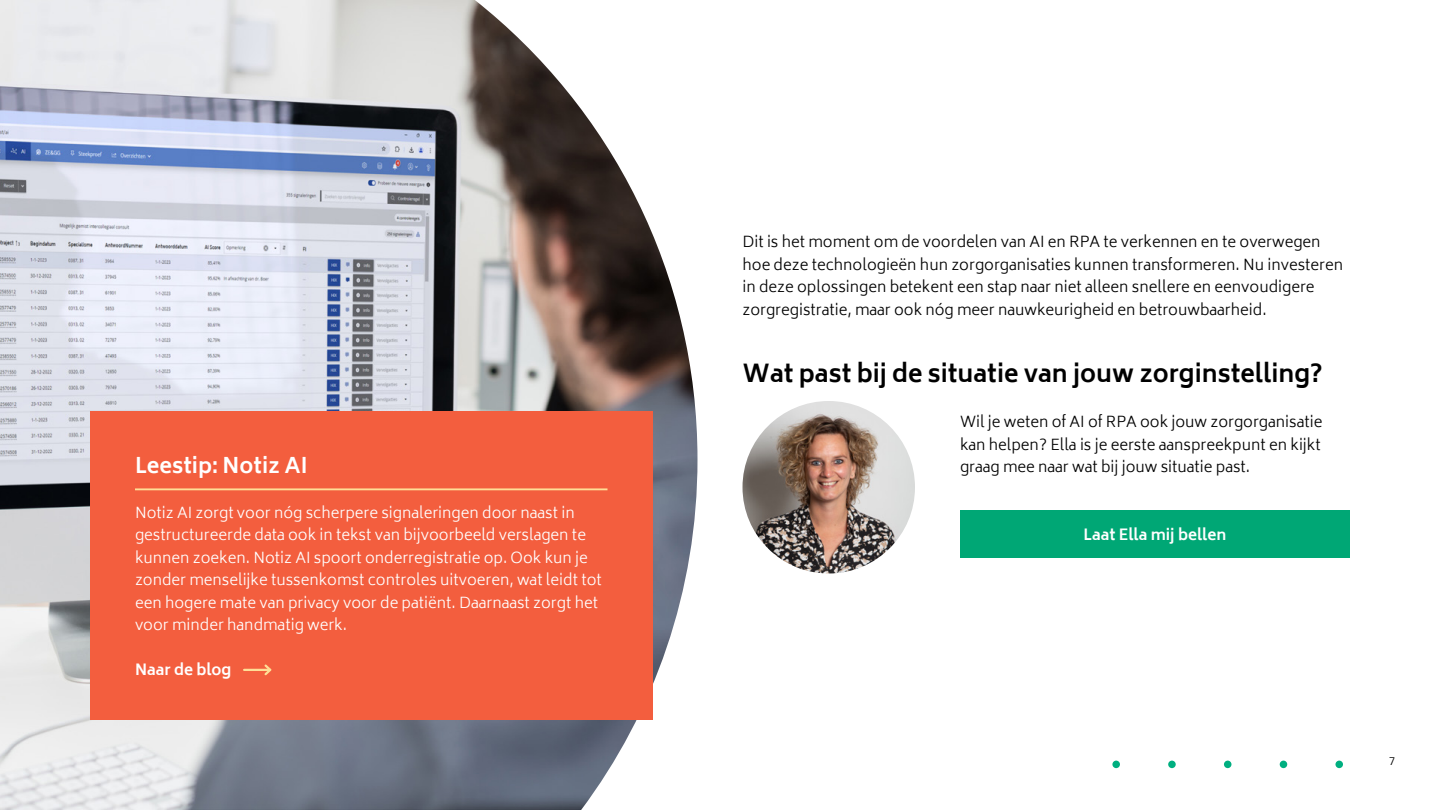
<style>
.page{position:relative;width:1440px;height:810px;background:#fff}
.page>*{position:absolute;margin:0;border:0;box-sizing:border-box;transform-origin:0 0}
.t1{font:700 24px "Biryani";color:#000}
.t2{font:700 21px "Biryani";color:#fff}
.t3{font:300 15px/22.5px "Biryani";color:#000}
.t4{font:300 15px/22.5px "Biryani";color:#fff}
.t5{font:700 15px "Biryani";color:#fff}
.t6{font:300 11.25px "Biryani";color:#000}
</style>
<div class="page">
<div style="left:960px;top:510px;width:390px;height:48px;background:#00a775"></div>
<img style="left:0;top:0;width:698px;height:810px">
<div style="left:90px;top:412px;width:563px;height:308px;background:#f35e3e"></div>
<hr style="left:244px;top:669px;width:26px;height:2px;background:#ffde96">
<svg style="left:262px;top:664px;width:10px;height:12px"></svg>
<hr style="left:135px;top:488px;width:473px;height:2px;background:#ffde96">
<svg style="left:1112px;top:761px;width:231px;height:7px"></svg>
<img style="left:742px;top:401px;width:173px;height:173px;border-radius:86px">
<p class="t3" style="left:743px;top:231px;width:602px">Dit is het moment om de voordelen van AI en RPA te verkennen en te overwegen hoe deze technologieën hun zorgorganisaties kunnen transformeren. Nu investeren in deze oplossingen betekent een stap naar niet alleen snellere en eenvoudigere zorgregistratie, maar ook nóg meer nauwkeurigheid en betrouwbaarheid.</p>
<h1 class="t1" style="left:743px;top:360px;width:582px">Wat past bij de situatie van jouw zorginstelling?</h1>
<p class="t3" style="left:960px;top:411px;width:364px">Wil je weten of AI of RPA ook jouw zorgorganisatie kan helpen? Ella is je eerste aanspreekpunt en kijkt</p>
<h2 class="t2" style="left:135px;top:453px;width:174px">Leestip: Notiz AI</h2>
<p class="t3" style="left:960px;top:456px;width:292px">graag mee naar wat bij jouw situatie past.</p>
<p class="t4" style="left:135px;top:501px;width:468px">Notiz AI zorgt voor nóg scherpere signaleringen door naast in gestructureerde data ook in tekst van bijvoorbeeld verslagen te kunnen zoeken. Notiz AI spoort onderregistratie op. Ook kun je zonder menselijke tussenkomst controles uitvoeren, wat leidt tot een hogere mate van privacy voor de patiënt. Daarnaast zorgt het voor minder handmatig werk.</p>
<p class="t5" style="left:135px;top:661px;width:98px">Naar de blog</p>
<p class="t5" style="left:1084px;top:526px;width:144px">Laat Ella mij bellen</p>
<p class="t6" style="left:1389px;top:755px;width:8px">7</p>
</div>
